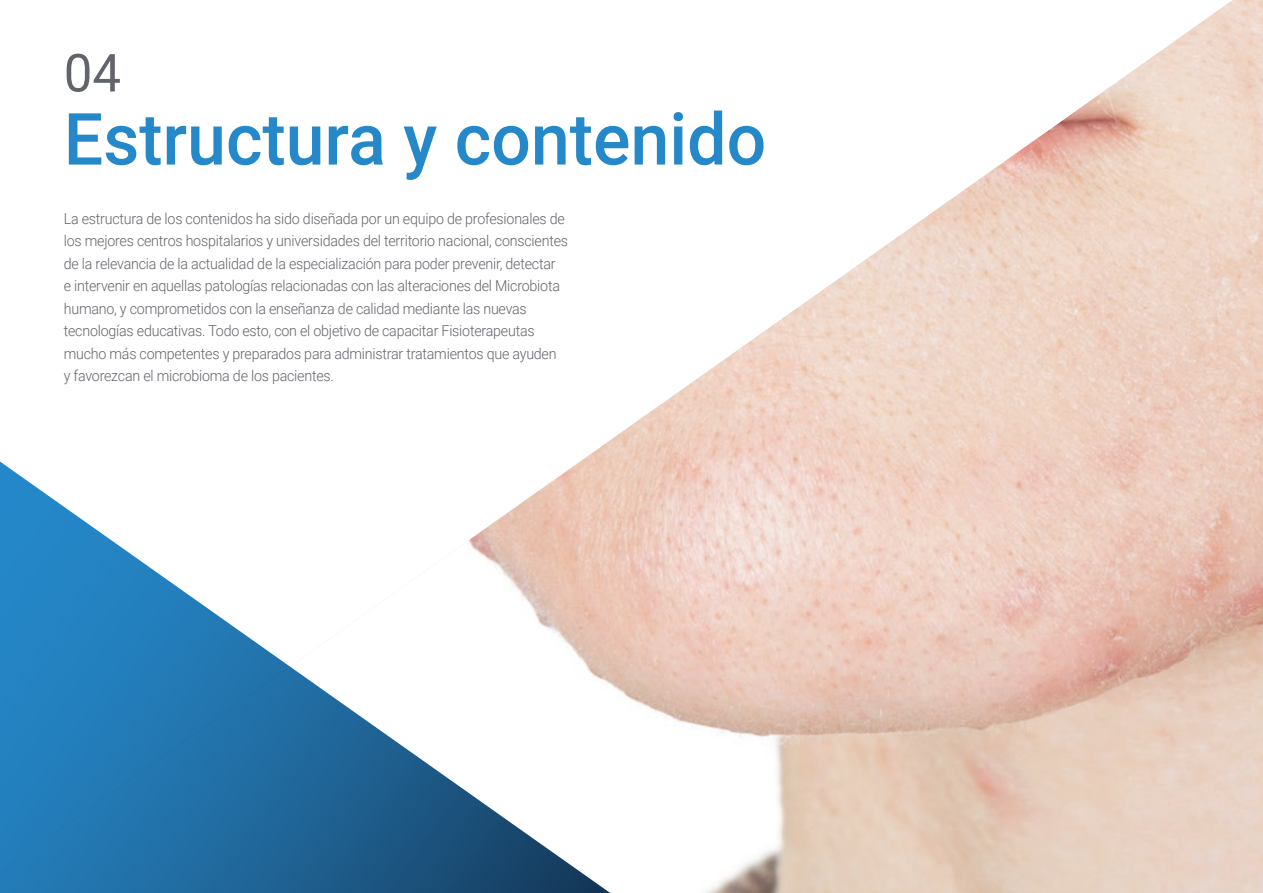
<style>
.page{position:relative;width:1263px;height:893px;background:#fff}
.page>*{position:absolute;margin:0;border:0;box-sizing:border-box;transform-origin:0 0}
.t1{font:500 72px "Roboto";color:#2488c9}
.t2{font:52.5px "Roboto";color:#61646a}
.t3{font:300 15px/22.5px "Roboto";letter-spacing:-.015em;color:#61646a;scale:.95 1}
</style>
<div class="page">
<img style="left:602px;top:0;width:661px;height:893px">
<svg style="left:0;top:446px;width:640px;height:447px"></svg>
<h2 class="t2" style="left:64px;top:36px;width:59px">04</h2>
<h1 class="t1" style="left:64px;top:89px;width:704px">Estructura y contenido</h1>
<p class="t3" style="left:64px;top:207px;width:532px">La estructura de los contenidos ha sido diseñada por un equipo de profesionales de los mejores centros hospitalarios y universidades del territorio nacional, conscientes de la relevancia de la actualidad de la especialización para poder prevenir, detectar<br>e intervenir en aquellas patologías relacionadas con las alteraciones del Microbiota humano, y comprometidos con la enseñanza de calidad mediante las nuevas tecnologías educativas. Todo esto, con el objetivo de capacitar Fisioterapeutas mucho más competentes y preparados para administrar tratamientos que ayuden<br>y favorezcan el microbioma de los pacientes.</p>
</div>
